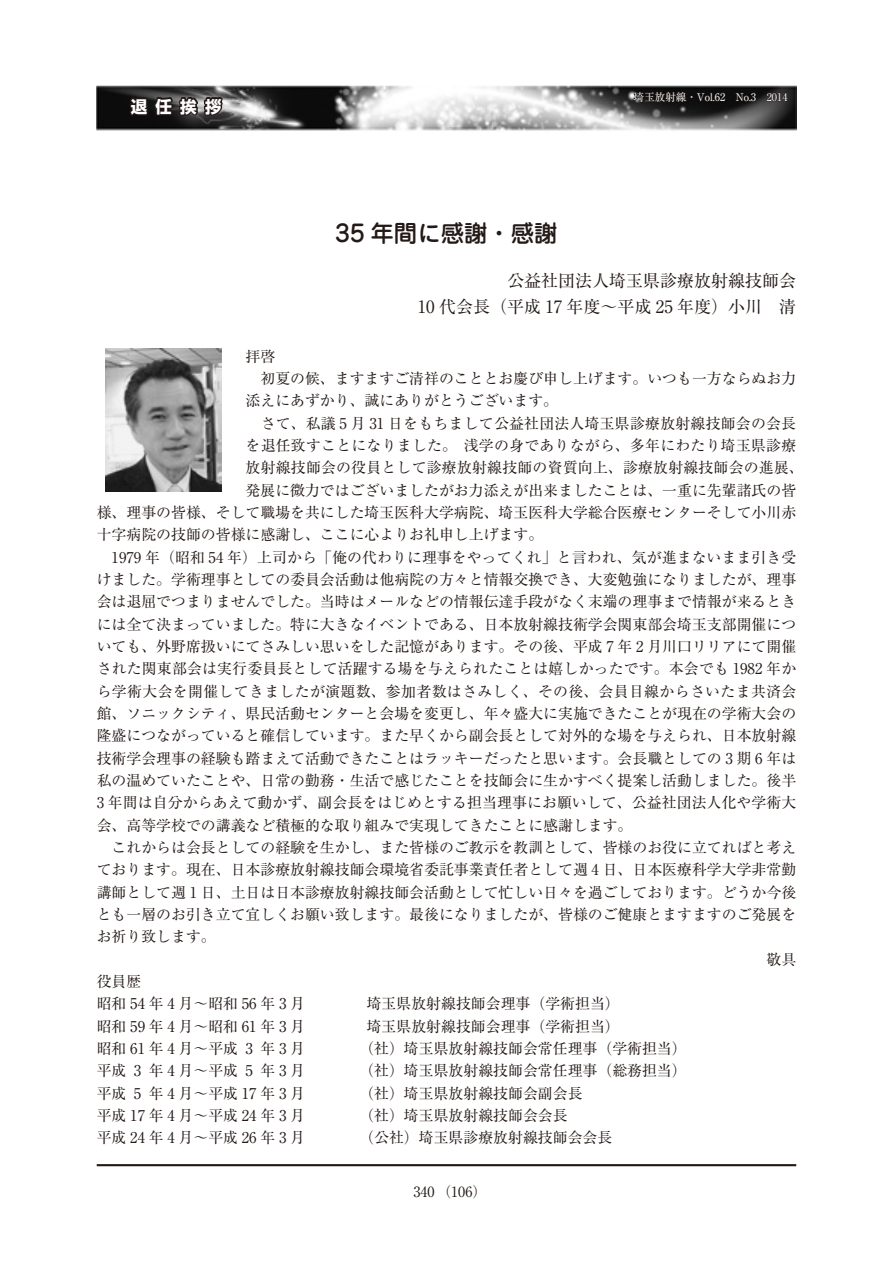
<style>
.page{position:relative;width:893px;height:1263px;background:#fff}
.page>*{position:absolute;margin:0;border:0;box-sizing:border-box;transform-origin:0 0}
.t1{font:500 23.4px "Jun 34 Pro";color:#231916}
.t2{font:16.95px/25.5px "Ryumin Pro";color:#231916;text-align:right}
.t3{font:700 16.5px "Shin Go Pro";color:#fff}
.t4{font:14.85px "Ryumin Pro";color:#231916}
.t5{font:14.85px "Ryumin Pro";letter-spacing:.25em;color:#231916}
.t6{font:14.85px "Ryumin Pro";letter-spacing:.025em;color:#231916}
.t7{font:14.1px "Ryumin Pro";color:#231916}
.t8{font:10.5px "Ryumin Pro";color:#fff}
</style>
<div class="page">
<img style="left:97px;top:85px;width:699px;height:46px">
<hr style="left:97px;top:1164px;width:699px;height:2px;background:#231916">
<svg style="left:127px;top:86px;width:99px;height:33px;background:#383534"></svg>
<svg style="left:632px;top:86px;width:94px;height:18px;background:#1b1817"></svg>
<svg style="left:735px;top:91px;width:22px;height:11px"></svg>
<svg style="left:766px;top:91px;width:22px;height:11px"></svg>
<img style="left:106px;top:349px;width:116px;height:142px">
<p class="t3" style="left:131px;top:93px;width:92px">退任挨拶</p>
<p class="t8" style="left:634px;top:89px;width:155px">埼玉放射線・Vol.62　No.3　2014</p>
<h1 class="t1" style="left:335px;top:214px;width:224px">35 年間に感謝・感謝</h1>
<p class="t2" style="left:418px;top:267px;width:380px">公益社団法人埼玉県診療放射線技師会<br>10 代会長（平成 17 年度～平成 25 年度）小川　清</p>
<p class="t4" style="left:246px;top:345px;width:31px">拝啓</p>
<p class="t4" style="left:246px;top:367px;width:552px">　初夏の候、ますますご清祥のこととお慶び申し上げます。いつも一方ならぬお力</p>
<p class="t4" style="left:246px;top:389px;width:314px">添えにあずかり、誠にありがとうございます。</p>
<p class="t4" style="left:246px;top:412px;width:552px">　さて、私議 5 月 31 日をもちまして公益社団法人埼玉県診療放射線技師会の会長</p>
<p class="t4" style="left:246px;top:434px;width:552px">を退任致すことになりました。 浅学の身でありながら、多年にわたり埼玉県診療</p>
<p class="t4" style="left:246px;top:456px;width:560px">放射線技師会の役員として診療放射線技師の資質向上、診療放射線技師会の進展、</p>
<p class="t4" style="left:246px;top:478px;width:552px">発展に微力ではございましたがお力添えが出来ましたことは、一重に先輩諸氏の皆</p>
<p class="t4" style="left:97px;top:501px;width:701px">様、理事の皆様、そして職場を共にした埼玉医科大学病院、埼玉医科大学総合医療センターそして小川赤</p>
<p class="t4" style="left:97px;top:523px;width:448px">十字病院の技師の皆様に感謝し、ここに心よりお礼申し上げます。</p>
<p class="t4" style="left:97px;top:545px;width:701px">　1979 年（昭和 54 年）上司から「俺の代わりに理事をやってくれ」と言われ、気が進まないまま引き受</p>
<p class="t4" style="left:97px;top:568px;width:701px">けました。学術理事としての委員会活動は他病院の方々と情報交換でき、大変勉強になりましたが、理事</p>
<p class="t4" style="left:97px;top:590px;width:701px">会は退屈でつまりませんでした。当時はメールなどの情報伝達手段がなく末端の理事まで情報が来るとき</p>
<p class="t4" style="left:97px;top:612px;width:701px">には全て決まっていました。特に大きなイベントである、日本放射線技術学会関東部会埼玉支部開催につ</p>
<p class="t4" style="left:97px;top:635px;width:701px">いても、外野席扱いにてさみしい思いをした記憶があります。その後、平成 7 年 2 月川口リリアにて開催</p>
<p class="t4" style="left:97px;top:657px;width:701px">された関東部会は実行委員長として活躍する場を与えられたことは嬉しかったです。本会でも 1982 年か</p>
<p class="t6" style="left:97px;top:679px;width:701px">ら学術大会を開催してきましたが演題数、参加者数はさみしく、その後、会員目線からさいたま共済会</p>
<p class="t4" style="left:97px;top:702px;width:701px">館、ソニックシティ、県民活動センターと会場を変更し、年々盛大に実施できたことが現在の学術大会の</p>
<p class="t4" style="left:97px;top:724px;width:701px">隆盛につながっていると確信しています。また早くから副会長として対外的な場を与えられ、日本放射線</p>
<p class="t4" style="left:97px;top:746px;width:701px">技術学会理事の経験も踏まえて活動できたことはラッキーだったと思います。会長職としての 3 期 6 年は</p>
<p class="t4" style="left:97px;top:769px;width:701px">私の温めていたことや、日常の勤務・生活で感じたことを技師会に生かすべく提案し活動しました。後半</p>
<p class="t4" style="left:97px;top:791px;width:701px">3 年間は自分からあえて動かず、副会長をはじめとする担当理事にお願いして、公益社団法人化や学術大</p>
<p class="t4" style="left:97px;top:813px;width:537px">会、高等学校での講義など積極的な取り組みで実現してきたことに感謝します。</p>
<p class="t4" style="left:97px;top:836px;width:701px">　これからは会長としての経験を生かし、また皆様のご教示を教訓として、皆様のお役に立てればと考え</p>
<p class="t4" style="left:97px;top:858px;width:701px">ております。現在、日本診療放射線技師会環境省委託事業責任者として週 4 日、日本医療科学大学非常勤</p>
<p class="t4" style="left:97px;top:880px;width:701px">講師として週 1 日、土日は日本診療放射線技師会活動として忙しい日々を過ごしております。どうか今後</p>
<p class="t4" style="left:97px;top:903px;width:701px">とも一層のお引き立て宜しくお願い致します。最後になりましたが、皆様のご健康とますますのご発展を</p>
<p class="t4" style="left:97px;top:925px;width:121px">お祈り致します。</p>
<p class="t4" style="left:766px;top:947px;width:31px">敬具</p>
<p class="t4" style="left:97px;top:970px;width:46px">役員歴</p>
<p class="t5" style="left:97px;top:992px;width:210px">昭和54年4月～昭和56年3月</p>
<p class="t4" style="left:367px;top:992px;width:254px">埼玉県放射線技師会理事（学術担当）</p>
<p class="t5" style="left:97px;top:1014px;width:210px">昭和59年4月～昭和61年3月</p>
<p class="t4" style="left:367px;top:1014px;width:254px">埼玉県放射線技師会理事（学術担当）</p>
<p class="t5" style="left:97px;top:1037px;width:210px">昭和61年4月～平成 3 年3月</p>
<p class="t4" style="left:359px;top:1037px;width:329px">（社）埼玉県放射線技師会常任理事（学術担当）</p>
<p class="t5" style="left:97px;top:1059px;width:210px">平成 3 年4月～平成 5 年3月</p>
<p class="t4" style="left:359px;top:1059px;width:329px">（社）埼玉県放射線技師会常任理事（総務担当）</p>
<p class="t5" style="left:97px;top:1081px;width:210px">平成 5 年4月～平成17年3月</p>
<p class="t4" style="left:359px;top:1081px;width:225px">（社）埼玉県放射線技師会副会長</p>
<p class="t5" style="left:97px;top:1104px;width:210px">平成17年4月～平成24年3月</p>
<p class="t4" style="left:359px;top:1104px;width:210px">（社）埼玉県放射線技師会会長</p>
<p class="t5" style="left:97px;top:1126px;width:210px">平成24年4月～平成26年3月</p>
<p class="t4" style="left:359px;top:1126px;width:254px">（公社）埼玉県診療放射線技師会会長</p>
<p class="t7" style="left:413px;top:1180px;width:75px">340 （106）</p>
</div>
